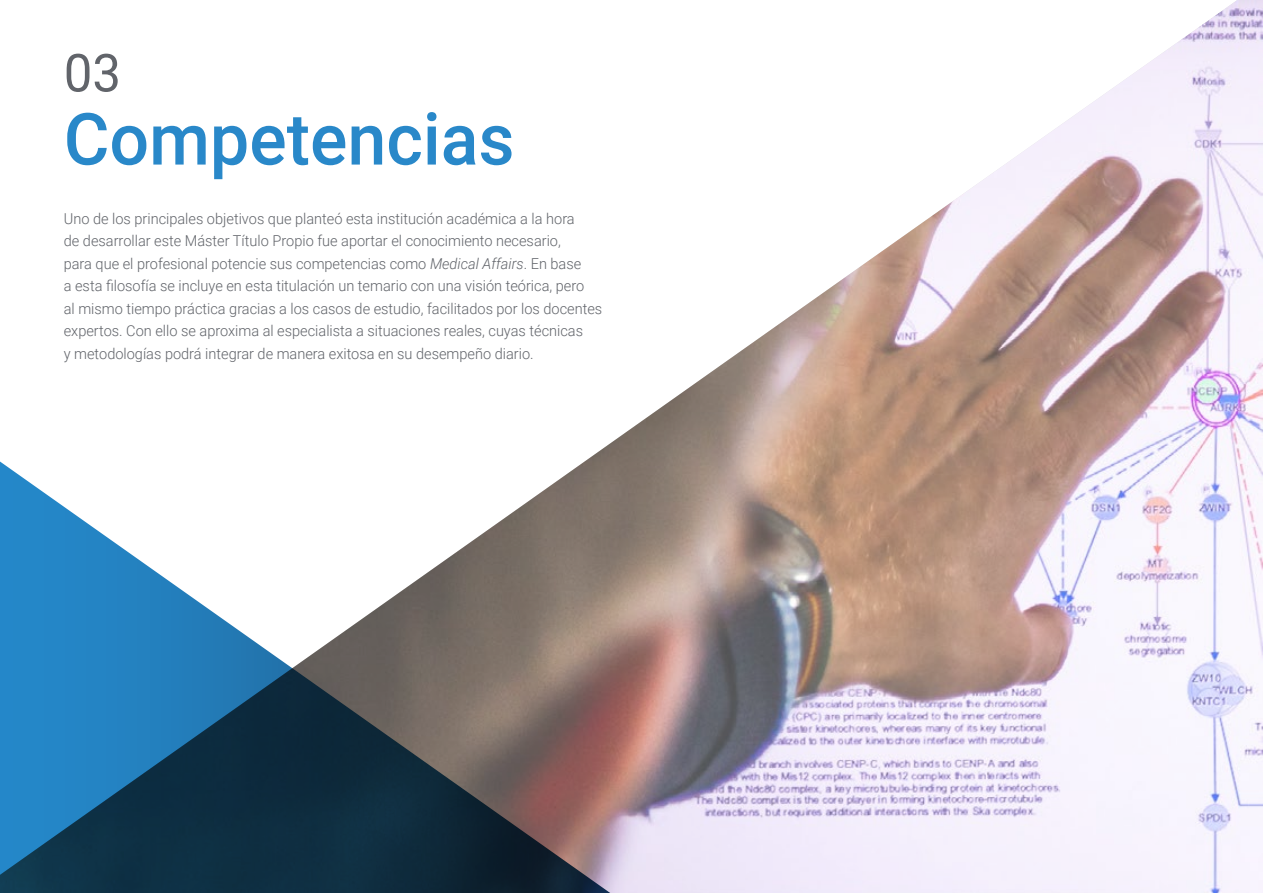
<style>
.page{position:relative;width:1263px;height:893px;background:#fff}
.page>*{position:absolute;margin:0;border:0;box-sizing:border-box;transform-origin:0 0}
.t1{font:500 72px "Roboto";color:#2988c9}
.t2{font:52.5px "Roboto";color:#61646a}
.t3{font:300 15px/22.5px "Roboto";color:#61646a}
.s1{font-style:italic}
</style>
<div class="page">
<img style="left:606px;top:0;width:657px;height:893px">
<svg style="left:0;top:446px;width:640px;height:447px"></svg>
<h2 class="t2" style="left:64px;top:36px;width:59px">03</h2>
<h1 class="t1" style="left:64px;top:89px;width:452px">Competencias</h1>
<p class="t3" style="left:64px;top:207px;width:540px">Uno de los principales objetivos que planteó esta institución académica a la hora<br>de desarrollar este Máster Título Propio fue aportar el conocimiento necesario,<br>para que el profesional potencie sus competencias como <span class="s1">Medical Affairs</span>. En base<br>a esta filosofía se incluye en esta titulación un temario con una visión teórica, pero<br>al mismo tiempo práctica gracias a los casos de estudio, facilitados por los docentes expertos. Con ello se aproxima al especialista a situaciones reales, cuyas técnicas<br>y metodologías podrá integrar de manera exitosa en su desempeño diario.</p>
</div>
